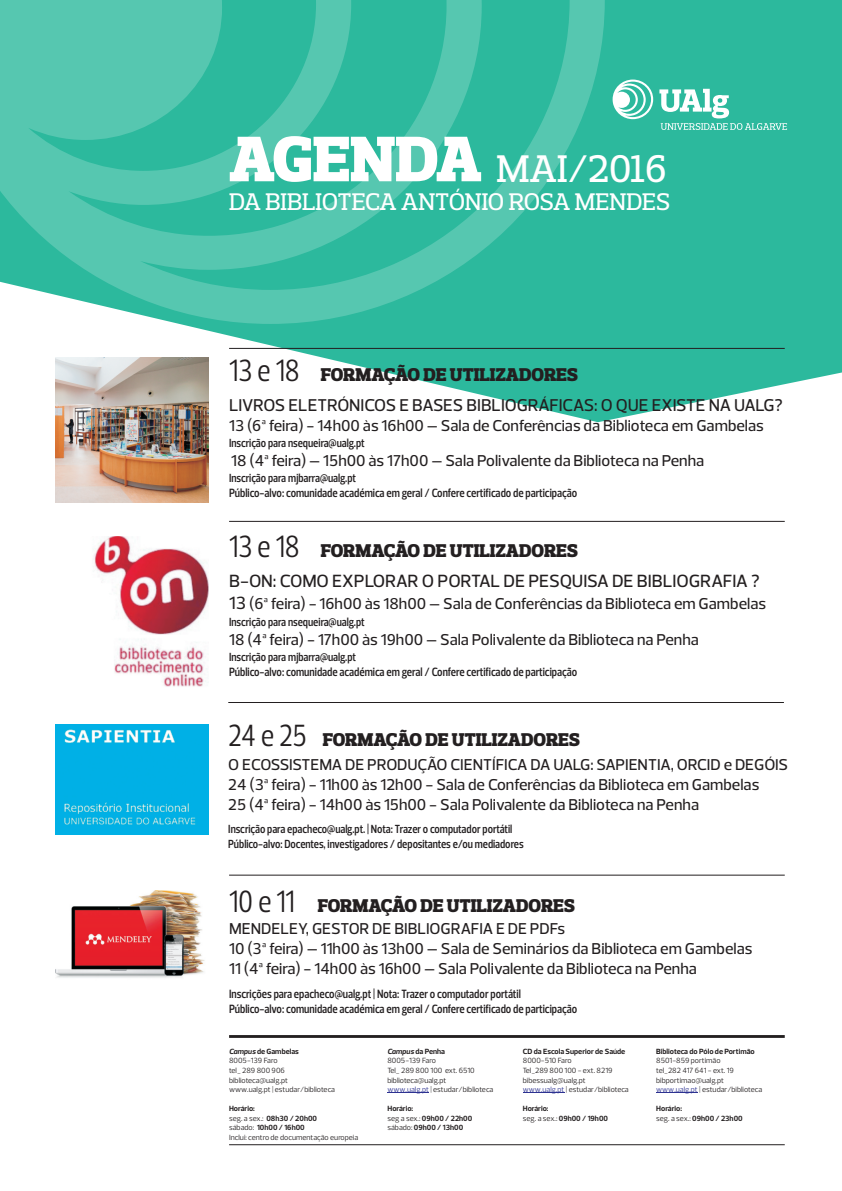
<style>
.page{position:relative;width:842px;height:1191px;background:#fff}
.page>*{position:absolute;margin:0;border:0;box-sizing:border-box;transform-origin:0 0}
.t1{font:500 39.2px "Prelo Slab";letter-spacing:-.01em;color:#fff}
.t2{font:31.3px "Prelo Navigator";letter-spacing:-.01em;color:#231f20}
.t3{font:500 24.5px "Prelo Slab";letter-spacing:-.015em;color:#fff}
.t4{font:900 18.8px "Prelo Slab";color:#231f20}
.t5{font:500 18px "Prelo";letter-spacing:-.01em;color:#231f20}
.t6{font:500 17.4px "Prelo";letter-spacing:-.01em;color:#231f20}
.t7{font:500 16px/20px "Prelo";color:#231f20}
.t8{font:12.2px/15.3px "Prelo Navigator";color:#231f20}
.t9{font:12px/15px "Prelo Navigator";letter-spacing:-.005em;color:#231f20}
.t10{font:7.6px/9.6px "Prelo";color:#231f20}
.t11{font:700 7.6px/9.6px "Prelo";color:#231f20}
.s1{font-weight:900;font-size:65.5px}
.s2{font-size:18px}
.s3{font-family:"Prelo Navigator";font-weight:400;font-size:31.3px}
.s4{font-weight:700;font-style:italic}
.s5{font-weight:700}
.s6{font-weight:400}
.s7{color:#2d3291}
</style>
<div class="page">
<svg style="left:55px;top:0;width:787px;height:422px;fill:#2cb99d"></svg>
<svg style="left:0;top:0;width:605px;height:324px;background:#42c0a7"></svg>
<hr style="left:229px;top:1144px;width:556px;height:1px;background:#231f20">
<hr style="left:229px;top:1035px;width:556px;height:3px;background:#231f20">
<hr style="left:229px;top:521px;width:556px;height:1px;background:#231f20">
<hr style="left:229px;top:348px;width:556px;height:1px;background:#231f20">
<hr style="left:228px;top:702px;width:556px;height:1px;background:#231f20">
<hr style="left:229px;top:875px;width:556px;height:1px;background:#231f20">
<img style="left:55px;top:890px;width:150px;height:88px">
<img style="left:94px;top:537px;width:114px;height:150px">
<img style="left:55px;top:358px;width:153px;height:144px">
<img style="left:55px;top:725px;width:153px;height:109px">
<svg style="left:613px;top:80px;width:40px;height:39px"></svg>
<svg style="left:659px;top:89px;width:128px;height:41px;background:#5fc9b4"></svg>
<hr style="left:387px;top:1092px;width:42px;height:1px;background:#2d3291">
<hr style="left:523px;top:1092px;width:41px;height:1px;background:#2d3291">
<hr style="left:656px;top:1092px;width:42px;height:1px;background:#2d3291">
<h1 class="t1" style="left:229px;top:152px;width:439px"><span class="s1">AGENDA</span> MAI/2016</h1>
<h3 class="t3" style="left:229px;top:192px;width:443px">DA BIBLIOTECA ANTÓNIO ROSA MENDES</h3>
<h2 class="t2" style="left:229px;top:358px;width:72px">13 e 18</h2>
<p class="t4" style="left:321px;top:367px;width:259px">FORMAÇÃO DE UTILIZADORES</p>
<p class="t6" style="left:229px;top:397px;width:555px">LIVROS ELETRÓNICOS E BASES BIBLIOGRÁFICAS: O QUE EXISTE NA UALG?</p>
<p class="t7" style="left:229px;top:417px;width:536px">13 (6ª feira) - 14h00 às 16h00 – Sala de Conferências da Biblioteca em Gambelas</p>
<p class="t9" style="left:229px;top:436px;width:137px">Inscrição para nsequeira@ualg.pt</p>
<p class="t7" style="left:231px;top:452px;width:474px">18 (4ª feira) – 15h00 às 17h00 – Sala Polivalente da Biblioteca na Penha</p>
<p class="t9" style="left:229px;top:471px;width:129px">Inscrição para mjbarra@ualg.pt</p>
<p class="t8" style="left:229px;top:486px;width:350px">Público-alvo: comunidade académica em geral / Confere certificado de participação</p>
<h2 class="t2" style="left:229px;top:533px;width:72px">13 e 18</h2>
<p class="t4" style="left:321px;top:543px;width:259px">FORMAÇÃO DE UTILIZADORES</p>
<p class="t5" style="left:229px;top:573px;width:532px">B-ON: COMO EXPLORAR O PORTAL DE PESQUISA DE BIBLIOGRAFIA ?</p>
<p class="t7" style="left:229px;top:595px;width:539px"><span class="s2">13</span> (6ª feira) - 16h00 às 18h00 – Sala de Conferências da Biblioteca em Gambelas</p>
<p class="t9" style="left:229px;top:615px;width:137px">Inscrição para nsequeira@ualg.pt</p>
<p class="t7" style="left:229px;top:630px;width:471px">18 (4ª feira) - 17h00 às 19h00 – Sala Polivalente da Biblioteca na Penha</p>
<p class="t9" style="left:229px;top:650px;width:129px">Inscrição para mjbarra@ualg.pt</p>
<p class="t8" style="left:229px;top:665px;width:350px">Público-alvo: comunidade académica em geral / Confere certificado de participação</p>
<p class="t4" style="left:228px;top:731px;width:353px"><span class="s3">24 e 25</span> FORMAÇÃO DE UTILIZADORES</p>
<p class="t7" style="left:228px;top:756px;width:561px">O ECOSSISTEMA DE PRODUÇÃO CIENTÍFICA DA UALG: SAPIENTIA, ORCID e DEGÓIS<br>24 (3ª feira) - 11h00 às 12h00 - Sala de Conferências da Biblioteca em Gambelas<br>25 (4ª feira) - 14h00 às 15h00 - Sala Polivalente da Biblioteca na Penha</p>
<p class="t9" style="left:228px;top:822px;width:297px">Inscrição para epacheco@ualg.pt. | Nota: Trazer o computador portátil<br>Público-alvo: Docentes, investigadores / depositantes e/ou mediadores</p>
<p class="t4" style="left:229px;top:898px;width:347px"><span class="s3">10 e 11</span> FORMAÇÃO DE UTILIZADORES</p>
<p class="t7" style="left:229px;top:920px;width:525px">MENDELEY, GESTOR DE BIBLIOGRAFIA E DE PDFs<br>10 (3ª feira) – 11h00 às 13h00 – Sala de Seminários da Biblioteca em Gambelas<br>11 (4ª feira) - 14h00 às 16h00 – Sala Polivalente da Biblioteca na Penha</p>
<p class="t8" style="left:229px;top:986px;width:350px">Inscrições para epacheco@ualg.pt | Nota: Trazer o computador portátil<br>Público-alvo: comunidade académica em geral / Confere certificado de participação</p>
<p class="t10" style="left:229px;top:1047px;width:107px"><span class="s4">Campus</span> <span class="s5">de Gambelas<br></span>8005-139 Faro<br>tel_ 289 800 906 biblioteca@ualg.pt<br>www.ualg.pt | estudar/biblioteca</p>
<p class="t10" style="left:229px;top:1104px;width:131px"><span class="s5">Horário:<br></span>seg. a sex.: <span class="s5">08h30 / 20h00<br></span>sábado: <span class="s5">10h00 / 16h00<br></span>Inclui: centro de documentação europeia</p>
<p class="t10" style="left:387px;top:1047px;width:89px"><span class="s4">Campus</span> <span class="s5">da Penha<br></span>8005-139 Faro<br>Tel_ 289 800 100 ext. 6510 biblioteca@ualg.pt</p>
<p class="t11" style="left:387px;top:1104px;width:86px">Horário:<br><span class="s6">seg a sex.:</span> 09h00 / 22h00 <span class="s6">sábado:</span> 09h00 / 13h00</p>
<p class="t10" style="left:387px;top:1085px;width:107px"><span class="s7">www.ualg.pt</span> | estudar/biblioteca</p>
<p class="t11" style="left:523px;top:1047px;width:104px">CD da Escola Superior de Saúde</p>
<p class="t10" style="left:523px;top:1056px;width:91px">8000-510 Faro<br>Tel_289 800 100 - ext. 8219 bibessualg@ualg.pt</p>
<p class="t11" style="left:523px;top:1104px;width:87px">Horário:<br><span class="s6">seg. a sex.:</span> 09h00 / 19h00</p>
<p class="t10" style="left:523px;top:1085px;width:107px"><span class="s7">www.ualg.pt</span> | estudar/biblioteca</p>
<p class="t11" style="left:656px;top:1047px;width:100px">Biblioteca do Pólo de Portimão</p>
<p class="t10" style="left:656px;top:1056px;width:107px">8501-859 portimão<br>tel_282 417 641 - ext. 19 bibportimao@ualg.pt <span class="s7">www.ualg.pt</span> | estudar/biblioteca</p>
<p class="t11" style="left:656px;top:1104px;width:88px">Horário:<br><span class="s6">seg. a sex.:</span> 09h00 / 23h00</p>
</div>
